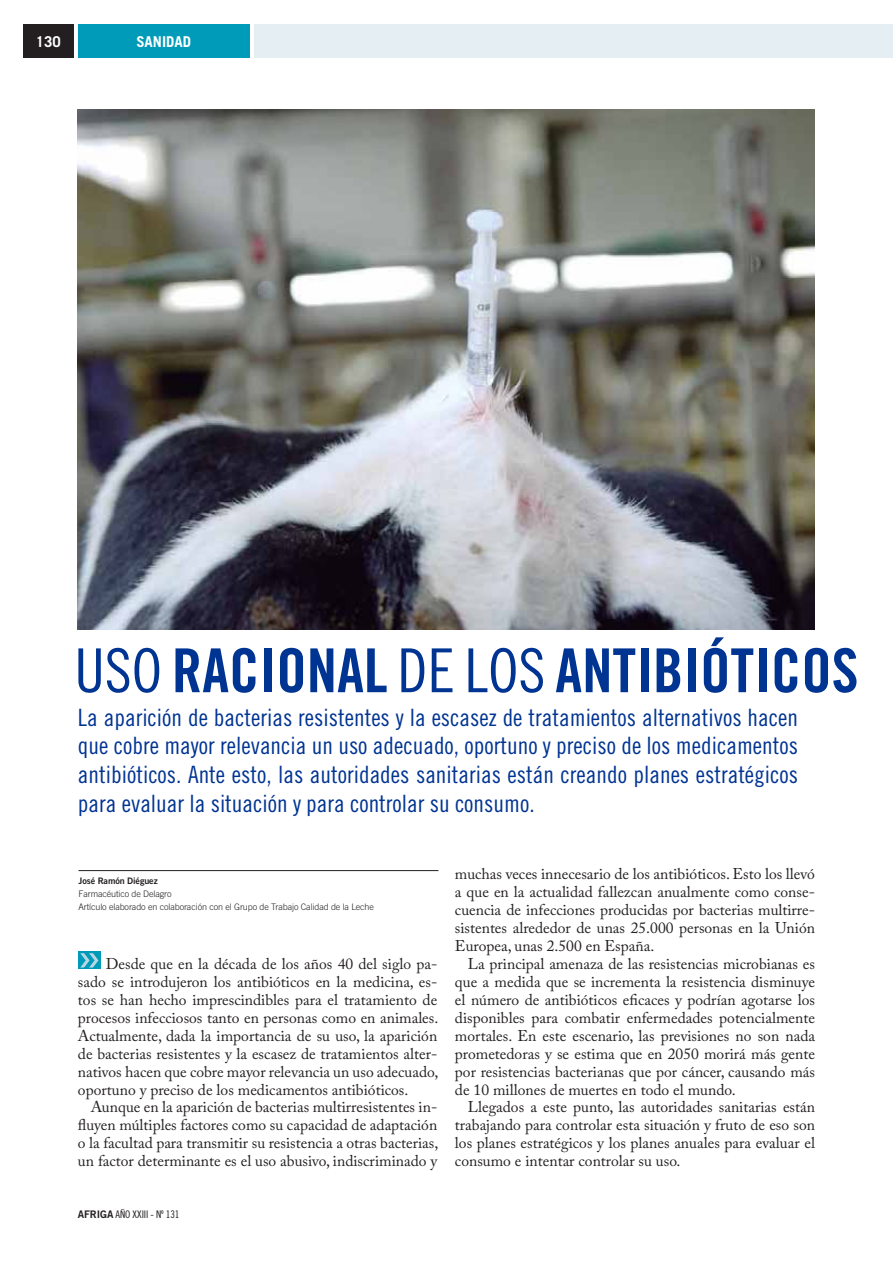
<style>
.page{position:relative;width:893px;height:1263px;background:#fff}
.page>*{position:absolute;margin:0;border:0;box-sizing:border-box;transform-origin:0 0}
.t1{font:60.6px "Trade Gothic Bold Cond Twenty";color:#003492}
.t2{font:23.85px/28.7px "Trade Gothic Cond Eighteen";color:#003492;text-align:justify}
.t3{font:15.6px/18px "Adobe Caslon Pro";color:#231f20;text-align:justify}
.t4{font:700 15px "Trade Gothic";color:#fff}
.t5{font:10.5px "Trade Gothic Cond Eighteen";letter-spacing:-.01em;color:#231f20}
.t6{font:300 9px/13.5px "Trade Gothic";letter-spacing:-.01em;color:#231f20}
.t7{font:9px "Trade Gothic Bold Two";letter-spacing:-.01em;color:#231f20}
.s1{font-family:"Trade Gothic Cond Eighteen"}
.s2{font-family:"Trade Gothic Bold Two"}
</style>
<div class="page">
<div style="left:78px;top:24px;width:171px;height:34px;background:#009bb9"></div>
<div style="left:254px;top:24px;width:637px;height:34px;background:#e5eff3"></div>
<div style="left:23px;top:24px;width:51px;height:34px;background:#231f20"></div>
<hr style="left:891px;top:24px;width:2px;height:34px;background:#e5eff3">
<img style="left:78px;top:110px;width:736px;height:520px">
<hr style="left:78px;top:870px;width:360px;height:1px;background:#231f20">
<div style="left:78px;top:951px;width:23px;height:18px;background:#009bb9"></div>
<svg style="left:80px;top:953px;width:18px;height:15px"></svg>
<p class="t4" style="left:36px;top:36px;width:26px">130</p>
<p class="t4" style="left:136px;top:36px;width:56px">SANIDAD</p>
<h1 class="t1" style="left:74px;top:634px;width:786px"><span class="s1">USO</span> RACIONAL <span class="s1">DE LOS</span> ANTIBIÓTICOS</h1>
<p class="t2" style="left:78px;top:702px;width:722px">La aparición de bacterias resistentes y la escasez de tratamientos alternativos hacen que cobre mayor relevancia un uso adecuado, oportuno y preciso de los medicamentos antibióticos. Ante esto, las autoridades sanitarias están creando planes estratégicos para evaluar la situación y para controlar su consumo.</p>
<p class="t7" style="left:78px;top:877px;width:81px">José Ramón Diéguez</p>
<p class="t6" style="left:78px;top:888px;width:297px">Farmacéutico de Delagro<br>Artículo elaborado en colaboración con el Grupo de Trabajo Calidad de la Leche</p>
<p class="t3" style="left:78px;top:957px;width:362px;text-indent:28px">Desde que en la década de los años 40 del siglo pa&shy;sado se introdujeron los antibióticos en la medicina, es&shy;tos se han hecho imprescindibles para el tratamiento de procesos infecciosos tanto en personas como en animales.<br>Actualmente, dada la importancia de su uso, la aparición de bacterias resistentes y la escasez de tratamientos alter&shy;nativos hacen que cobre mayor relevancia un uso adecuado, oportuno y preciso de los medicamentos antibióticos.</p>
<p class="t3" style="left:78px;top:1100px;width:362px;text-indent:13px">Aunque en la aparición de bacterias multirresistentes in&shy;fluyen múltiples factores como su capacidad de adaptación o la facultad para transmitir su resistencia a otras bacterias, un factor determinante es el uso abusivo, indiscriminado y</p>
<p class="t5" style="left:78px;top:1210px;width:103px"><span class="s2">AFRIGA</span> AÑO XXIII - Nº 131</p>
<p class="t3" style="left:455px;top:867px;width:362px">muchas veces innecesario de los antibióticos. Esto los llevó a que en la actualidad fallezcan anualmente como conse&shy;cuencia de infecciones producidas por bacterias multirre&shy;sistentes alrededor de unas 25.000 personas en la Unión Europea, unas 2.500 en España.</p>
<p class="t3" style="left:455px;top:957px;width:362px;text-indent:13px">La principal amenaza de las resistencias microbianas es que a medida que se incrementa la resistencia disminuye el número de antibióticos eficaces y podrían agotarse los disponibles para combatir enfermedades potencialmente mortales. En este escenario, las previsiones no son nada prometedoras y se estima que en 2050 morirá más gente por resistencias bacterianas que por cáncer, causando más de 10 millones de muertes en todo el mundo.</p>
<p class="t3" style="left:455px;top:1100px;width:361px;text-indent:13px">Llegados a este punto, las autoridades sanitarias están trabajando para controlar esta situación y fruto de eso son los planes estratégicos y los planes anuales para evaluar el consumo e intentar controlar su uso.</p>
</div>
